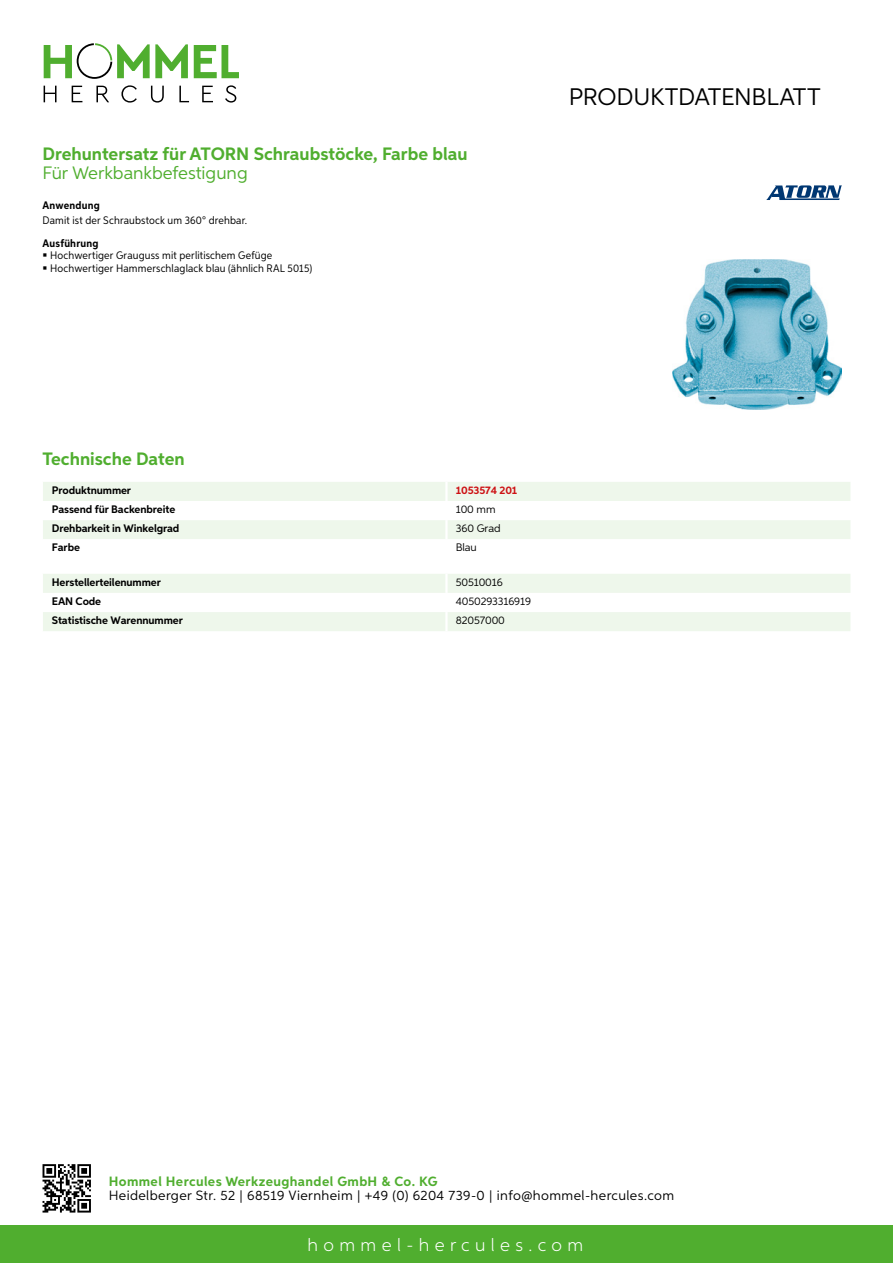
<style>
.page{position:relative;width:893px;height:1263px;background:#fff}
.page>*{position:absolute;margin:0;border:0;box-sizing:border-box;transform-origin:0 0}
.t1{font:24px "Aspira";letter-spacing:-.01em;color:#000}
.t2{font:700 18px "Aspira";color:#50ae2f}
.t3{font:18px "Aspira";color:#50ae2f}
.t4{font:300 18px "Aspira";letter-spacing:.3em;color:#fff}
.t5{font:13.5px "Aspira";letter-spacing:.03em;color:#000}
.t6{font:700 13.5px "Aspira";letter-spacing:.03em;color:#50ae2f}
.t7{font:10.95px/12.8px "Aspira Nar";letter-spacing:.015em;color:#000}
.t8{font:700 10.95px "Aspira";letter-spacing:-.01em;color:#000}
.t9{font:10.95px "Aspira";letter-spacing:-.01em;color:#000}
.t10{font:700 10.95px "Aspira Nar";letter-spacing:.02em;color:#000}
.t11{font:700 10.95px "Aspira";letter-spacing:-.01em;color:#cd1013}
</style>
<div class="page">
<div style="left:0;top:1226px;width:893px;height:37px;background:#50ae2f"></div>
<svg style="left:43px;top:1164px;width:48px;height:48px"></svg>
<svg style="left:194px;top:45px;width:45px;height:33px"></svg>
<svg style="left:44px;top:43px;width:144px;height:36px"></svg>
<svg style="left:44px;top:86px;width:13px;height:16px"></svg>
<svg style="left:72px;top:86px;width:10px;height:16px"></svg>
<svg style="left:96px;top:86px;width:13px;height:16px"></svg>
<svg style="left:121px;top:85px;width:16px;height:18px"></svg>
<svg style="left:151px;top:86px;width:13px;height:17px"></svg>
<svg style="left:179px;top:86px;width:10px;height:16px"></svg>
<svg style="left:202px;top:86px;width:11px;height:16px"></svg>
<svg style="left:225px;top:85px;width:11px;height:18px"></svg>
<div style="left:43px;top:482px;width:807px;height:19px;background:#eef7eb"></div>
<div style="left:43px;top:520px;width:807px;height:19px;background:#eef7eb"></div>
<hr style="left:445px;top:482px;width:3px;height:19px;background:#fff">
<hr style="left:445px;top:520px;width:3px;height:19px;background:#fff">
<svg style="left:43px;top:574px;width:807px;height:57px"></svg>
<hr style="left:445px;top:612px;width:3px;height:19px;background:#fff">
<img style="left:673px;top:259px;width:169px;height:150px">
<svg style="left:766px;top:185px;width:76px;height:15px"></svg>
<h2 class="t2" style="left:43px;top:142px;width:427px">Drehuntersatz für ATORN Schraubstöcke, Farbe blau</h2>
<h2 class="t3" style="left:43px;top:162px;width:207px">Für Werkbankbefestigung</h2>
<p class="t10" style="left:43px;top:199px;width:59px">Anwendung</p>
<p class="t7" style="left:43px;top:214px;width:206px">Damit ist der Schraubstock um 360° drehbar.</p>
<p class="t10" style="left:43px;top:236px;width:58px">Ausführung</p>
<p class="t7" style="left:50px;top:249px;width:264px">Hochwertiger Grauguss mit perlitischem Gefüge<br>Hochwertiger Hammerschlaglack blau (ähnlich RAL 5015)</p>
<h1 class="t1" style="left:569px;top:82px;width:253px">Produktdatenblatt</h1>
<h2 class="t2" style="left:43px;top:448px;width:144px">Technische Daten</h2>
<p class="t8" style="left:52px;top:483px;width:81px">Produktnummer</p>
<p class="t11" style="left:456px;top:483px;width:63px">1053574 201</p>
<p class="t8" style="left:52px;top:502px;width:125px">Passend für Backenbreite</p>
<p class="t9" style="left:456px;top:502px;width:41px">100 mm</p>
<p class="t8" style="left:52px;top:521px;width:129px">Drehbarkeit in Winkelgrad</p>
<p class="t9" style="left:456px;top:522px;width:46px">360 Grad</p>
<p class="t8" style="left:52px;top:541px;width:30px">Farbe</p>
<p class="t9" style="left:456px;top:541px;width:23px">Blau</p>
<p class="t8" style="left:52px;top:575px;width:111px">Herstellerteilenummer</p>
<p class="t9" style="left:456px;top:575px;width:48px">50510016</p>
<p class="t8" style="left:52px;top:594px;width:51px">EAN Code</p>
<p class="t9" style="left:456px;top:594px;width:77px">4050293316919</p>
<p class="t8" style="left:52px;top:613px;width:132px">Statistische Warennummer</p>
<p class="t9" style="left:456px;top:613px;width:51px">82057000</p>
<p class="t6" style="left:109px;top:1172px;width:330px">Hommel Hercules Werkzeughandel GmbH &amp; Co. KG</p>
<p class="t5" style="left:109px;top:1187px;width:567px">Heidelberger Str. 52 | 68519 Viernheim | +49 (0) 6204 739-0 | info@hommel-hercules.com</p>
<h2 class="t4" style="left:307px;top:1234px;width:277px">hommel-hercules.com</h2>
</div>
